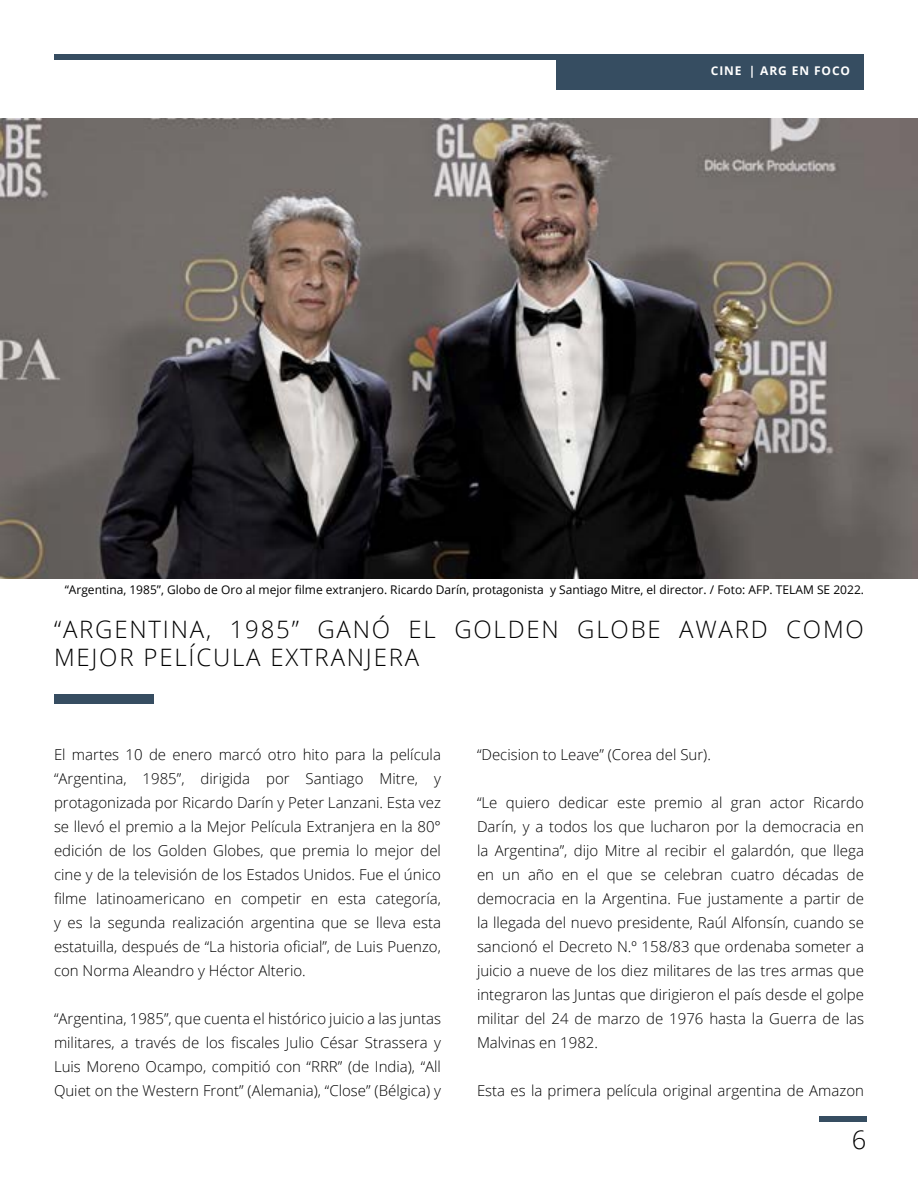
<style>
.page{position:relative;width:918px;height:1188px;background:#fff}
.page>*{position:absolute;margin:0;border:0;box-sizing:border-box;transform-origin:0 0}
.t1{font:300 25.5px "Open Sans";color:#000}
.t2{font:300 24px/28.8px "Open Sans";letter-spacing:.075em;color:#000}
.t3{font:300 15px/24px "Open Sans";color:#000;text-align:justify}
.t4{font:12px "Open Sans";color:#000}
.t5{font:700 12px "Open Sans";letter-spacing:.075em;color:#fff}
</style>
<div class="page">
<div style="left:54px;top:54px;width:810px;height:5px;background:#364d61"></div>
<div style="left:556px;top:54px;width:308px;height:36px;background:#364d61"></div>
<div style="left:819px;top:1116px;width:47px;height:5px;background:#364d61"></div>
<img style="left:0;top:118px;width:918px;height:461px">
<div style="left:54px;top:695px;width:100px;height:9px;background:#364d61"></div>
<p class="t5" style="left:711px;top:62px;width:17px">Cine</p>
<p class="t5" style="left:749px;top:62px;width:103px">| ARG EN FOCO</p>
<p class="t4" style="left:65px;top:582px;width:801px">“Argentina, 1985”, Globo de Oro al mejor filme extranjero. Ricardo Darín, protagonista y Santiago Mitre, el director. / Foto: AFP. TELAM SE 2022.</p>
<h2 class="t2" style="left:54px;top:614px;width:811px">“ARGENTINA, 1985” GANÓ EL GOLDEN GLOBE AWARD COMO<br>MEJOR PELÍCULA EXTRANJERA</h2>
<p class="t3" style="left:54px;top:742px;width:389px">El martes 10 de enero marcó otro hito para la película “Argentina, 1985”, dirigida por Santiago Mitre, y protagonizada por Ricardo Darín y Peter Lanzani. Esta vez se llevó el premio a la Mejor Película Extranjera en la 80° edición de los Golden Globes, que premia lo mejor del cine y de la televisión de los Estados Unidos. Fue el único filme latinoamericano en competir en esta categoría, y es la segunda realización argentina que se lleva esta estatuilla, después de “La historia oficial”, de Luis Puenzo, con Norma Aleandro y Héctor Alterio.</p>
<p class="t3" style="left:54px;top:1006px;width:389px">“Argentina, 1985”, que cuenta el histórico juicio a las juntas militares, a través de los fiscales Julio César Strassera y Luis Moreno Ocampo, compitió con “RRR” (de India), “All Quiet on the Western Front” (Alemania), “Close” (Bélgica) y</p>
<p class="t3" style="left:477px;top:742px;width:235px">“Decision to Leave” (Corea del Sur).</p>
<p class="t3" style="left:477px;top:790px;width:389px">“Le quiero dedicar este premio al gran actor Ricardo Darín, y a todos los que lucharon por la democracia en la Argentina”, dijo Mitre al recibir el galardón, que llega en un año en el que se celebran cuatro décadas de democracia en la Argentina. Fue justamente a partir de la llegada del nuevo presidente, Raúl Alfonsín, cuando se sancionó el Decreto N.º 158/83 que ordenaba someter a juicio a nueve de los diez militares de las tres armas que integraron las Juntas que dirigieron el país desde el golpe militar del 24 de marzo de 1976 hasta la Guerra de las Malvinas en 1982.</p>
<p class="t3" style="left:477px;top:1078px;width:389px">Esta es la primera película original argentina de Amazon</p>
<h1 class="t1" style="left:852px;top:1122px;width:16px">6</h1>
</div>
